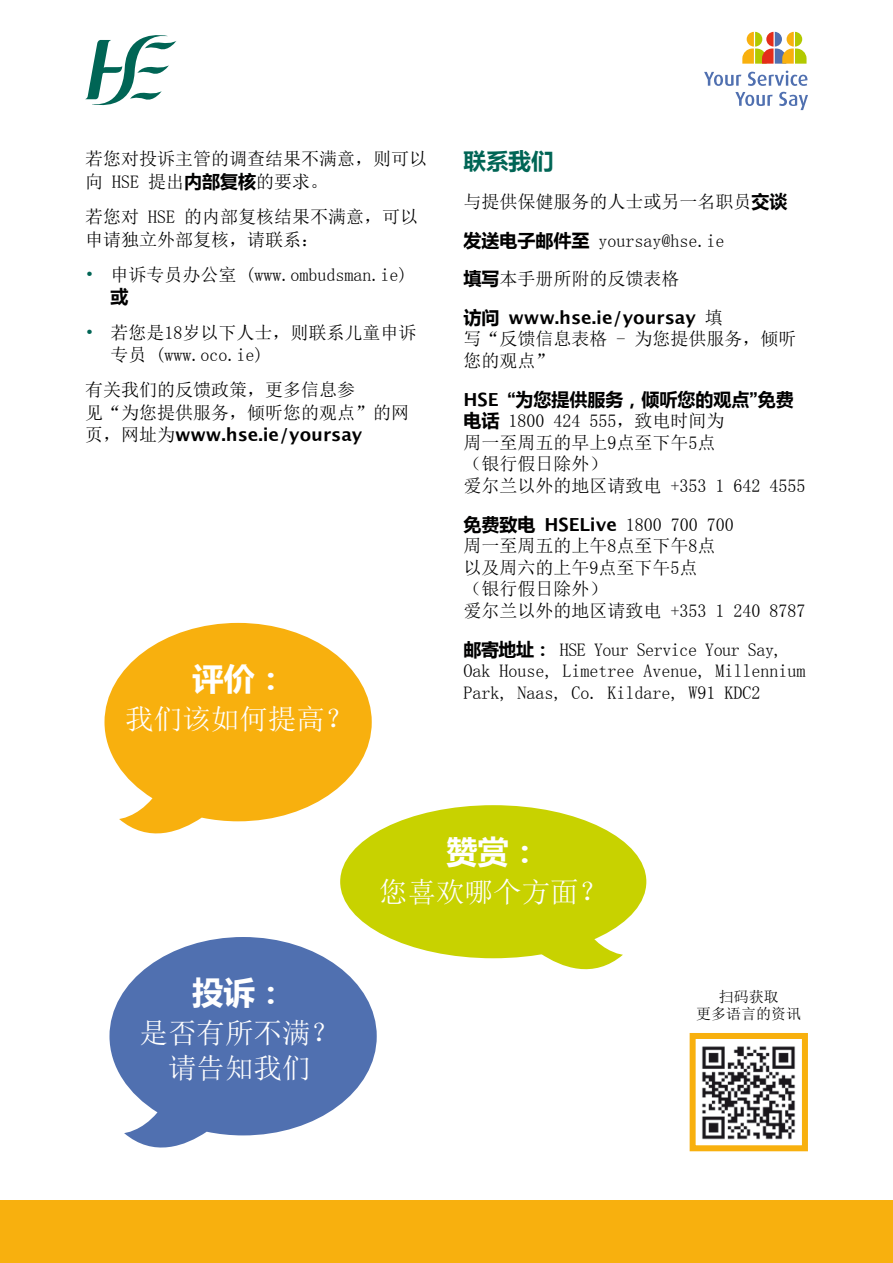
<style>
.page{position:relative;width:893px;height:1263px;background:#fff}
.page>*{position:absolute;margin:0;border:0;box-sizing:border-box;transform-origin:0 0}
.t1{font:700 31.5px "Sim Sun";color:#fff}
.t2{font:28.5px "Sim Sun";color:#fff}
.Head_1_-_web{font:700 22.5px "Sim Sun";color:#006555}
.contacts_back_page{font:18px/21.6px "Sim Sun";color:#010000}
.Body_-_web{font:18px/22.5px "Sim Sun";color:#010000}
.contacts_back_page-2{font:15px/17.2px "Sim Sun";color:#010000;text-align:center}
.s1{font-weight:700}
.s2{color:#006555}
</style>
<div class="page">
<svg style="left:85px;top:35px;width:91px;height:71px"></svg>
<svg style="left:704px;top:72px;width:37px;height:14px"></svg>
<svg style="left:748px;top:71px;width:60px;height:15px"></svg>
<svg style="left:735px;top:92px;width:38px;height:14px"></svg>
<svg style="left:779px;top:92px;width:29px;height:18px"></svg>
<svg style="left:742px;top:32px;width:64px;height:32px"></svg>
<div style="left:0;top:1200px;width:893px;height:63px;background:#f8b00e"></div>
<svg style="left:689px;top:1033px;width:119px;height:119px"></svg>
<svg style="left:104px;top:623px;width:268px;height:219px;fill:#f8b00e"></svg>
<svg style="left:109px;top:937px;width:268px;height:211px;fill:#5070b0"></svg>
<svg style="left:540px;top:934px;width:83px;height:36px"></svg>
<div style="left:340px;top:805px;width:306px;height:153px;background:#c8d200;border-radius:50%"></div>
<p class="Body_-_web" style="left:85px;top:148px;width:343px">若您对投诉主管的调查结果不满意，则可以向 HSE 提出<span class="s1">内部复核</span>的要求。</p>
<p class="Body_-_web" style="left:85px;top:205px;width:334px">若您对 HSE 的内部复核结果不满意，可以申请独立外部复核，请联系：</p>
<p class="Body_-_web" style="left:111px;top:263px;width:298px;text-indent:-26px"><span class="s2">•</span> 申诉专员办公室 (www.ombudsman.ie)<span class="s1">或</span></p>
<p class="Body_-_web" style="left:111px;top:321px;width:307px;text-indent:-26px"><span class="s2">•</span> 若您是18岁以下人士，则联系儿童申诉专员 (www.oco.ie)</p>
<p class="Body_-_web" style="left:85px;top:379px;width:326px">有关我们的反馈政策，更多信息参<br>见“为您提供服务，倾听您的观点”的网页，网址为<span class="s1">www.hse.ie/yoursay</span></p>
<p class="t1" style="left:192px;top:660px;width:96px">评价：</p>
<p class="t2" style="left:125px;top:704px;width:229px">我们该如何提高？</p>
<h1 class="Head_1_-_web" style="left:463px;top:148px;width:91px">联系我们</h1>
<p class="contacts_back_page" style="left:463px;top:191px;width:326px">与提供保健服务的人士或另一名职员<span class="s1">交谈</span></p>
<p class="contacts_back_page" style="left:463px;top:229px;width:262px"><span class="s1">发送电子邮件至</span> yoursay@hse.ie</p>
<p class="contacts_back_page" style="left:463px;top:268px;width:217px"><span class="s1">填写</span>本手册所附的反馈表格</p>
<p class="contacts_back_page" style="left:463px;top:307px;width:335px"><span class="s1">访问 www.hse.ie/yoursay</span> 填<br>写“反馈信息表格 - 为您提供服务，倾听您的观点”</p>
<p class="contacts_back_page" style="left:463px;top:388px;width:344px"><span class="s1">HSE “为您提供服务，倾听您的观点”免费电话</span> 1800 424 555，致电时间为<br>周一至周五的早上9点至下午5点<br>（银行假日除外）<br>爱尔兰以外的地区请致电 +353 1 642 4555</p>
<p class="contacts_back_page" style="left:463px;top:513px;width:344px"><span class="s1">免费致电 HSELive</span> 1800 700 700<br>周一至周五的上午8点至下午8点<br>以及周六的上午9点至下午5点<br>（银行假日除外）<br>爱尔兰以外的地区请致电 +353 1 240 8787</p>
<p class="contacts_back_page" style="left:463px;top:638px;width:344px"><span class="s1">邮寄地址：</span> HSE Your Service Your Say,<br>Oak House, Limetree Avenue, Millennium<br>Park, Naas, Co. Kildare, W91 KDC2</p>
<p class="t1" style="left:192px;top:975px;width:96px">投诉：</p>
<p class="t2" style="left:140px;top:1019px;width:201px">是否有所不满？</p>
<p class="t2" style="left:168px;top:1053px;width:144px">请告知我们</p>
<p class="t1" style="left:446px;top:833px;width:96px">赞赏：</p>
<p class="t2" style="left:379px;top:877px;width:230px">您喜欢哪个方面？</p>
<p class="contacts_back_page-2" style="left:696px;top:987px;width:106px">扫码获取<br>更多语言的资讯</p>
</div>
